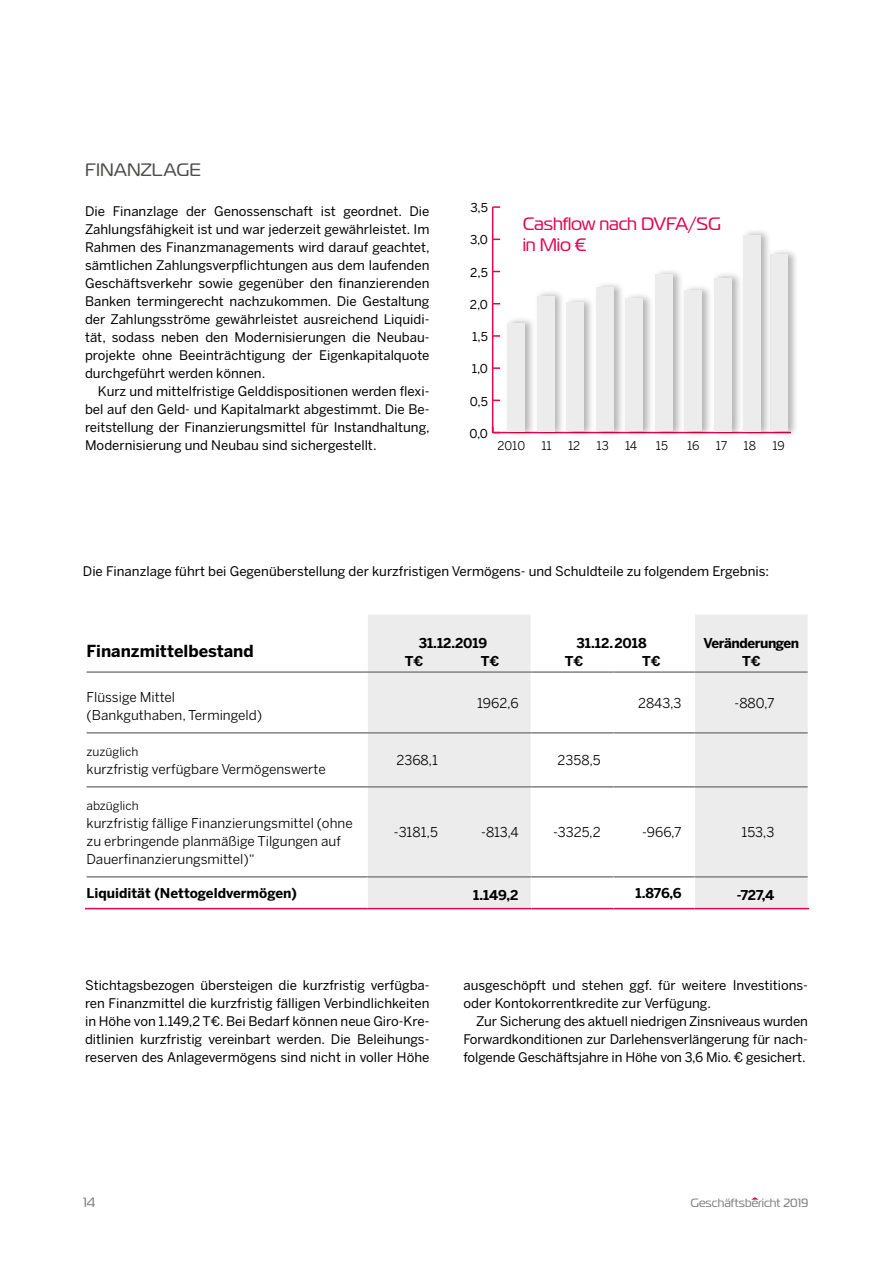
<style>
.page{position:relative;width:893px;height:1263px;background:#fff}
.page>*{position:absolute;margin:0;border:0;box-sizing:border-box;transform-origin:0 0}
.t1{font:18px/21px "Magistral";letter-spacing:-.01em;color:#e40450}
.t2{font:18px "Magistral";letter-spacing:.01em;color:#4d4d4c}
.t3{font:700 16.5px "Benton Sans";color:#000}
.t4{font:13.5px/18px "Benton Sans";color:#000}
.t5{font:700 13.5px/18px "Benton Sans";color:#000}
.t6{font:700 13.5px/18px "Benton Sans";letter-spacing:-.03em;color:#000;text-align:center}
.t7{font:13.5px "Magistral";color:#818181}
.t8{font:13.2px/18px "Benton Sans";color:#000;text-align:justify}
.t9{font:12.15px "Benton Sans";color:#000}
.t10{font:12px "Benton Sans";color:#000}
.t11{font:12px "Magistral";color:#818181}
</style>
<div class="page">
<svg style="left:751px;top:1197px;width:8px;height:3px"></svg>
<svg style="left:368px;top:615px;width:440px;height:293px;fill:#ececec"></svg>
<hr style="left:531px;top:614px;width:1px;height:57px;background:#fff">
<hr style="left:613px;top:614px;width:1px;height:57px;background:#fff">
<hr style="left:694px;top:614px;width:1px;height:57px;background:#fff">
<hr style="left:531px;top:673px;width:1px;height:59px;background:#fff">
<hr style="left:613px;top:673px;width:1px;height:59px;background:#fff">
<hr style="left:694px;top:673px;width:1px;height:59px;background:#fff">
<hr style="left:531px;top:734px;width:1px;height:52px;background:#fff">
<hr style="left:613px;top:734px;width:1px;height:52px;background:#fff">
<hr style="left:694px;top:734px;width:1px;height:52px;background:#fff">
<hr style="left:531px;top:788px;width:1px;height:88px;background:#fff">
<hr style="left:613px;top:788px;width:1px;height:88px;background:#fff">
<hr style="left:694px;top:788px;width:1px;height:88px;background:#fff">
<hr style="left:87px;top:671px;width:280px;height:2px;background:#818181">
<hr style="left:367px;top:671px;width:88px;height:2px;background:#818181">
<hr style="left:455px;top:671px;width:76px;height:2px;background:#818181">
<hr style="left:531px;top:671px;width:83px;height:2px;background:#818181">
<hr style="left:614px;top:671px;width:80px;height:2px;background:#818181">
<hr style="left:694px;top:671px;width:114px;height:2px;background:#818181">
<hr style="left:87px;top:732px;width:280px;height:2px;background:#818181">
<hr style="left:367px;top:732px;width:88px;height:2px;background:#818181">
<hr style="left:455px;top:732px;width:76px;height:2px;background:#818181">
<hr style="left:531px;top:732px;width:83px;height:2px;background:#818181">
<hr style="left:614px;top:732px;width:80px;height:2px;background:#818181">
<hr style="left:694px;top:732px;width:114px;height:2px;background:#818181">
<hr style="left:87px;top:786px;width:280px;height:2px;background:#818181">
<hr style="left:367px;top:786px;width:88px;height:2px;background:#818181">
<hr style="left:455px;top:786px;width:76px;height:2px;background:#818181">
<hr style="left:531px;top:786px;width:83px;height:2px;background:#818181">
<hr style="left:614px;top:786px;width:80px;height:2px;background:#818181">
<hr style="left:694px;top:786px;width:114px;height:2px;background:#818181">
<hr style="left:87px;top:876px;width:280px;height:2px;background:#818181">
<hr style="left:367px;top:876px;width:88px;height:2px;background:#818181">
<hr style="left:455px;top:876px;width:76px;height:2px;background:#818181">
<hr style="left:531px;top:876px;width:83px;height:2px;background:#818181">
<hr style="left:614px;top:876px;width:80px;height:2px;background:#818181">
<hr style="left:694px;top:876px;width:114px;height:2px;background:#818181">
<hr style="left:85px;top:908px;width:282px;height:1px;background:#e40450">
<hr style="left:367px;top:908px;width:88px;height:1px;background:#e40450">
<hr style="left:455px;top:908px;width:76px;height:1px;background:#e40450">
<hr style="left:531px;top:908px;width:83px;height:1px;background:#e40450">
<hr style="left:614px;top:908px;width:80px;height:1px;background:#e40450">
<hr style="left:694px;top:908px;width:115px;height:1px;background:#e40450">
<hr style="left:531px;top:878px;width:1px;height:30px;background:#fff">
<hr style="left:613px;top:878px;width:1px;height:30px;background:#fff">
<hr style="left:694px;top:878px;width:1px;height:30px;background:#fff">
<hr style="left:493px;top:432px;width:298px;height:1px;background:#e40450">
<hr style="left:492px;top:207px;width:1px;height:226px;background:#e40450">
<svg style="left:492px;top:427px;width:8px;height:6px"></svg>
<svg style="left:493px;top:367px;width:7px;height:2px"></svg>
<svg style="left:493px;top:335px;width:7px;height:2px"></svg>
<svg style="left:493px;top:206px;width:7px;height:2px"></svg>
<img style="left:775px;top:251px;width:21px;height:185px">
<div style="left:770px;top:255px;width:18px;height:176px;background:#ececec"></div>
<img style="left:743px;top:231px;width:32px;height:204px">
<div style="left:744px;top:235px;width:17px;height:196px;background:#ececec"></div>
<img style="left:715px;top:269px;width:30px;height:167px">
<div style="left:714px;top:278px;width:17px;height:153px;background:#ececec"></div>
<img style="left:686px;top:287px;width:29px;height:149px">
<div style="left:685px;top:290px;width:17px;height:141px;background:#ececec"></div>
<img style="left:655px;top:271px;width:31px;height:164px">
<div style="left:655px;top:275px;width:17px;height:156px;background:#ececec"></div>
<img style="left:627px;top:295px;width:30px;height:140px">
<div style="left:626px;top:298px;width:17px;height:133px;background:#ececec"></div>
<img style="left:598px;top:284px;width:29px;height:152px">
<div style="left:596px;top:287px;width:17px;height:144px;background:#ececec"></div>
<img style="left:568px;top:299px;width:30px;height:137px">
<div style="left:567px;top:302px;width:17px;height:129px;background:#ececec"></div>
<img style="left:538px;top:292px;width:30px;height:144px">
<div style="left:537px;top:296px;width:17px;height:135px;background:#ececec"></div>
<img style="left:503px;top:319px;width:35px;height:116px">
<div style="left:508px;top:323px;width:17px;height:108px;background:#ececec"></div>
<h1 class="t2" style="left:85px;top:159px;width:117px">FINANZLAGE</h1>
<p class="t8" style="left:85px;top:202px;width:346px">Die Finanzlage der Genossenschaft ist geordnet. Die Zahlungsfähigkeit ist und war jederzeit gewährleistet. Im Rahmen des Finanzmanagements wird darauf geachtet, sämtlichen Zahlungsverpflichtungen aus dem laufenden Geschäftsverkehr sowie gegenüber den finanzierenden Banken termingerecht nachzukommen. Die Gestaltung der Zahlungsströme gewährleistet ausreichend Liquidi&shy;tät, sodass neben den Modernisierungen die Neubau&shy;projekte ohne Beeinträchtigung der Eigenkapitalquote durchgeführt werden können.</p>
<p class="t8" style="left:85px;top:382px;width:346px;text-indent:13px">Kurz und mittelfristige Gelddispositionen werden flexi&shy;bel auf den Geld- und Kapitalmarkt abgestimmt. Die Be&shy;reitstellung der Finanzierungsmittel für Instandhaltung, Modernisierung und Neubau sind sichergestellt.</p>
<p class="t9" style="left:470px;top:201px;width:19px">3,5</p>
<p class="t9" style="left:470px;top:233px;width:19px">3,0</p>
<p class="t9" style="left:470px;top:265px;width:19px">2,5</p>
<p class="t9" style="left:470px;top:297px;width:20px">2,0</p>
<p class="t9" style="left:472px;top:329px;width:17px">1,5</p>
<p class="t9" style="left:472px;top:362px;width:18px">1,0</p>
<p class="t9" style="left:470px;top:394px;width:20px">0,5</p>
<p class="t9" style="left:469px;top:426px;width:20px">0,0</p>
<h1 class="t1" style="left:523px;top:213px;width:200px">Cashflow nach DVFA/SG in Mio €</h1>
<p class="t10" style="left:497px;top:438px;width:29px">2010</p>
<p class="t10" style="left:541px;top:438px;width:12px">11</p>
<p class="t10" style="left:568px;top:438px;width:14px">12</p>
<p class="t10" style="left:597px;top:438px;width:14px">13</p>
<p class="t10" style="left:625px;top:438px;width:13px">14</p>
<p class="t10" style="left:656px;top:438px;width:14px">15</p>
<p class="t10" style="left:687px;top:438px;width:14px">16</p>
<p class="t10" style="left:716px;top:438px;width:13px">17</p>
<p class="t10" style="left:744px;top:438px;width:14px">18</p>
<p class="t10" style="left:772px;top:438px;width:14px">19</p>
<p class="t8" style="left:83px;top:562px;width:688px">Die Finanzlage führt bei Gegenüberstellung der kurzfristigen Vermögens- und Schuldteile zu folgendem Ergebnis:</p>
<p class="t3" style="left:87px;top:641px;width:169px">Finanzmittelbestand</p>
<p class="t5" style="left:405px;top:634px;width:84px;text-indent:14px">31.12.2019<br>T€</p>
<p class="t5" style="left:481px;top:652px;width:20px">T€</p>
<p class="t5" style="left:565px;top:634px;width:83px;text-indent:12px">31.12.2018<br>T€</p>
<p class="t5" style="left:642px;top:652px;width:20px">T€</p>
<p class="t6" style="left:703px;top:634px;width:97px">Veränderungen<br>T€</p>
<p class="t4" style="left:87px;top:688px;width:177px">Flüssige Mittel (Bankguthaben, Termingeld)</p>
<p class="t4" style="left:477px;top:694px;width:43px">1962,6</p>
<p class="t4" style="left:638px;top:694px;width:45px">2843,3</p>
<p class="t4" style="left:734px;top:694px;width:41px">-880,7</p>
<p class="t10" style="left:87px;top:745px;width:53px">zuzüglich</p>
<p class="t4" style="left:87px;top:760px;width:241px">kurzfristig verfügbare Vermögenswerte</p>
<p class="t4" style="left:396px;top:751px;width:43px">2368,1</p>
<p class="t4" style="left:558px;top:751px;width:45px">2358,5</p>
<p class="t10" style="left:87px;top:799px;width:54px">abzüglich</p>
<p class="t4" style="left:87px;top:814px;width:268px">kurzfristig fällige Finanzierungsmittel (ohne zu erbringende planmäßige Tilgungen auf<br>Dauerfinanzierungsmittel)“</p>
<p class="t4" style="left:394px;top:823px;width:45px">-3181,5</p>
<p class="t4" style="left:481px;top:823px;width:39px">-813,4</p>
<p class="t4" style="left:553px;top:823px;width:49px">-3325,2</p>
<p class="t4" style="left:642px;top:823px;width:41px">-966,7</p>
<p class="t4" style="left:741px;top:823px;width:34px">153,3</p>
<p class="t5" style="left:87px;top:884px;width:212px">Liquidität (Nettogeldvermögen)</p>
<p class="t5" style="left:473px;top:886px;width:47px">1.149,2</p>
<p class="t5" style="left:636px;top:884px;width:48px">1.876,6</p>
<p class="t5" style="left:737px;top:886px;width:39px">-727,4</p>
<p class="t8" style="left:85px;top:976px;width:346px">Stichtagsbezogen übersteigen die kurzfristig verfügba&shy;ren Finanzmittel die kurzfristig fälligen Verbindlichkeiten in Höhe von 1.149,2 T€. Bei Bedarf können neue Giro-Kre&shy;ditlinien kurzfristig vereinbart werden. Die Beleihungs&shy;reserven des Anlagevermögens sind nicht in voller Höhe</p>
<p class="t8" style="left:463px;top:976px;width:346px">ausgeschöpft und stehen ggf. für weitere Investitions&shy;oder Kontokorrentkredite zur Verfügung.</p>
<p class="t8" style="left:463px;top:1012px;width:346px;text-indent:13px">Zur Sicherung des aktuell niedrigen Zinsniveaus wurden Forwardkonditionen zur Darlehensverlängerung für nach&shy;folgende Geschäftsjahre in Höhe von 3,6 Mio. € gesichert.</p>
<p class="t7" style="left:83px;top:1194px;width:13px">14</p>
<p class="t11" style="left:690px;top:1196px;width:119px">Geschäftsbericht 2019</p>
</div>
